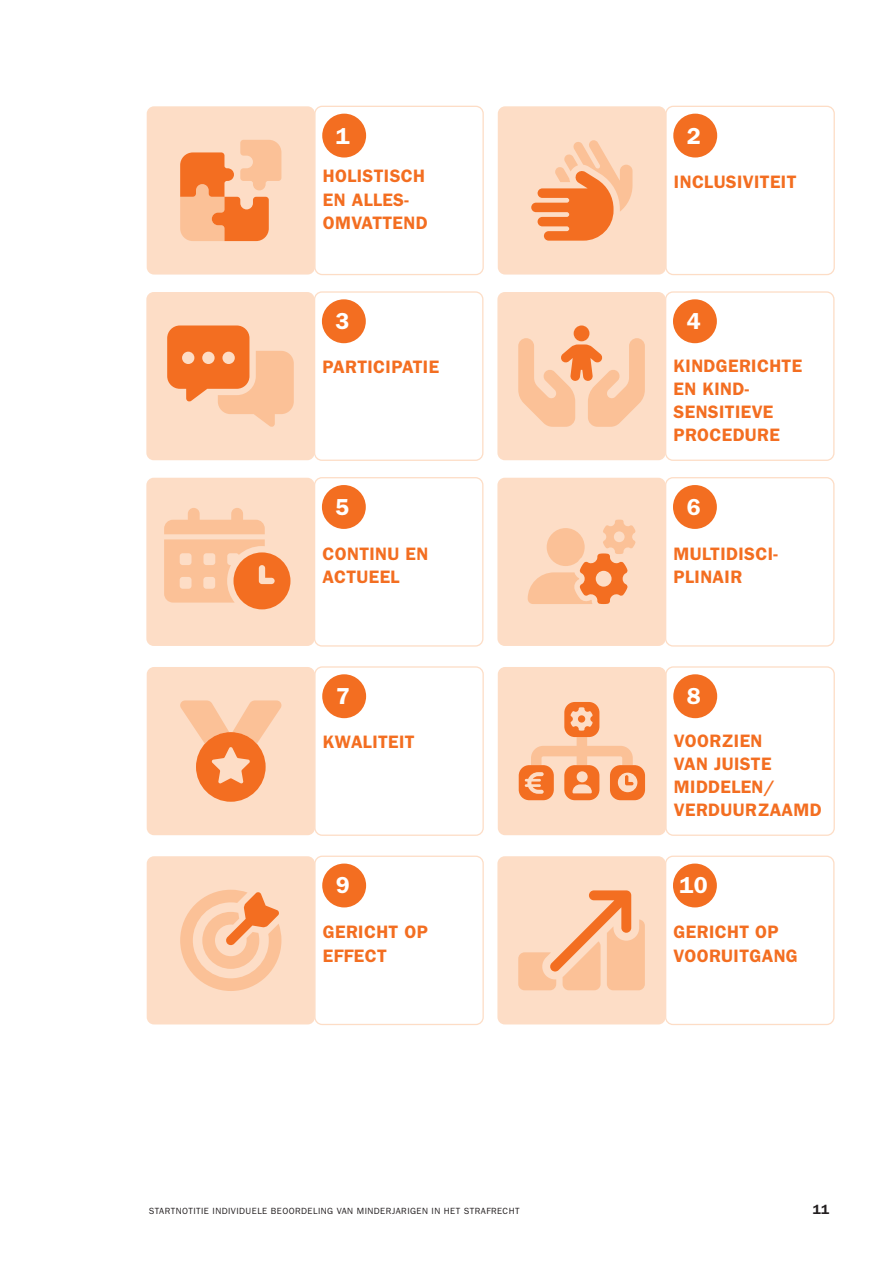
<style>
.page{position:relative;width:893px;height:1263px;background:#fff}
.page>*{position:absolute;margin:0;border:0;box-sizing:border-box;transform-origin:0 0}
.t1{font:600 23.25px "ITC Franklin Gothic Std";color:#fff}
.t2{font:600 18px/23.2px "ITC Franklin Gothic Std";letter-spacing:.02em;color:#f36e21}
.t3{font:600 13.5px "ITC Franklin Gothic Std";color:#231f20}
.t4{font:9px "ITC Franklin Gothic Std";letter-spacing:.05em;color:#231f20}
</style>
<div class="page">
<div style="left:147px;top:106px;width:168px;height:169px;background:#fdddc6;border-radius:7px"></div>
<svg style="left:180px;top:140px;width:101px;height:101px"></svg>
<div style="left:314px;top:106px;width:170px;height:169px;border:1px solid #fdddc6;border-radius:7px"></div>
<div style="left:322px;top:114px;width:44px;height:44px;background:#f36e21;border-radius:50%"></div>
<div style="left:497px;top:292px;width:169px;height:168px;background:#fdddc6;border-radius:7px"></div>
<svg style="left:518px;top:325px;width:127px;height:102px"></svg>
<div style="left:665px;top:291px;width:169px;height:170px;border:1px solid #fdddc6;border-radius:7px"></div>
<div style="left:673px;top:299px;width:44px;height:44px;background:#f36e21;border-radius:50%"></div>
<div style="left:147px;top:667px;width:168px;height:168px;background:#fdddc6;border-radius:7px"></div>
<svg style="left:180px;top:700px;width:101px;height:102px"></svg>
<div style="left:314px;top:666px;width:170px;height:170px;border:1px solid #fdddc6;border-radius:7px"></div>
<div style="left:322px;top:674px;width:44px;height:44px;background:#f36e21;border-radius:50%"></div>
<div style="left:498px;top:106px;width:168px;height:169px;background:#fdddc6;border-radius:7px"></div>
<svg style="left:531px;top:140px;width:101px;height:101px"></svg>
<div style="left:665px;top:106px;width:170px;height:169px;border:1px solid #fdddc6;border-radius:7px"></div>
<div style="left:673px;top:114px;width:44px;height:44px;background:#f36e21;border-radius:50%"></div>
<div style="left:146px;top:478px;width:169px;height:168px;background:#fdddc6;border-radius:7px"></div>
<svg style="left:164px;top:508px;width:126px;height:101px"></svg>
<div style="left:314px;top:477px;width:169px;height:170px;border:1px solid #fdddc6;border-radius:7px"></div>
<div style="left:322px;top:485px;width:44px;height:44px;background:#f36e21;border-radius:50%"></div>
<div style="left:498px;top:667px;width:168px;height:168px;background:#fdddc6;border-radius:7px"></div>
<svg style="left:519px;top:702px;width:126px;height:98px"></svg>
<div style="left:665px;top:666px;width:170px;height:170px;border:1px solid #fdddc6;border-radius:7px"></div>
<div style="left:673px;top:674px;width:44px;height:44px;background:#f36e21;border-radius:50%"></div>
<div style="left:146px;top:292px;width:169px;height:168px;background:#fdddc6;border-radius:7px"></div>
<svg style="left:167px;top:325px;width:127px;height:102px"></svg>
<div style="left:314px;top:291px;width:169px;height:170px;border:1px solid #fdddc6;border-radius:7px"></div>
<div style="left:322px;top:299px;width:44px;height:44px;background:#f36e21;border-radius:50%"></div>
<div style="left:497px;top:478px;width:169px;height:168px;background:#fdddc6;border-radius:7px"></div>
<svg style="left:528px;top:520px;width:108px;height:84px"></svg>
<div style="left:665px;top:477px;width:169px;height:170px;border:1px solid #fdddc6;border-radius:7px"></div>
<div style="left:673px;top:485px;width:44px;height:44px;background:#f36e21;border-radius:50%"></div>
<div style="left:147px;top:856px;width:168px;height:168px;background:#fdddc6;border-radius:7px"></div>
<svg style="left:180px;top:890px;width:101px;height:101px"></svg>
<div style="left:314px;top:856px;width:170px;height:169px;border:1px solid #fdddc6;border-radius:7px"></div>
<div style="left:322px;top:863px;width:44px;height:44px;background:#f36e21;border-radius:50%"></div>
<div style="left:497px;top:856px;width:169px;height:168px;background:#fdddc6;border-radius:7px"></div>
<svg style="left:518px;top:890px;width:127px;height:100px"></svg>
<div style="left:665px;top:856px;width:169px;height:169px;border:1px solid #fdddc6;border-radius:7px"></div>
<div style="left:673px;top:863px;width:44px;height:44px;background:#f36e21;border-radius:50%"></div>
<p class="t1" style="left:336px;top:122px;width:15px">1</p>
<p class="t1" style="left:687px;top:122px;width:15px">2</p>
<p class="t2" style="left:323px;top:165px;width:106px">HOLISTISCH<br>EN ALLES-<br>OMVATTEND</p>
<p class="t2" style="left:674px;top:170px;width:124px">INCLUSIVITEIT</p>
<p class="t1" style="left:336px;top:307px;width:15px">3</p>
<p class="t1" style="left:687px;top:307px;width:15px">4</p>
<p class="t2" style="left:323px;top:355px;width:118px">PARTICIPATIE</p>
<p class="t2" style="left:674px;top:354px;width:130px">KINDGERICHTE<br>EN KIND-<br>SENSITIEVE<br>PROCEDURE</p>
<p class="t1" style="left:336px;top:493px;width:15px">5</p>
<p class="t1" style="left:687px;top:493px;width:15px">6</p>
<p class="t2" style="left:323px;top:542px;width:107px">CONTINU EN<br>ACTUEEL</p>
<p class="t2" style="left:674px;top:542px;width:106px">MULTIDISCI-<br>PLINAIR</p>
<p class="t1" style="left:336px;top:682px;width:15px">7</p>
<p class="t1" style="left:687px;top:682px;width:15px">8</p>
<p class="t2" style="left:323px;top:730px;width:93px">KWALITEIT</p>
<p class="t2" style="left:674px;top:729px;width:149px">VOORZIEN<br>VAN JUISTE<br>MIDDELEN/<br>VERDUURZAAMD</p>
<p class="t1" style="left:336px;top:872px;width:15px">9</p>
<p class="t1" style="left:679px;top:872px;width:30px">10</p>
<p class="t2" style="left:323px;top:920px;width:107px">GERICHT OP<br>EFFECT</p>
<p class="t2" style="left:674px;top:920px;width:126px">GERICHT OP<br>VOORUITGANG</p>
<p class="t4" style="left:149px;top:1206px;width:372px">STARTNOTITIE INDIVIDUELE BEOORDELING VAN MINDERJARIGEN IN HET STRAFRECHT</p>
<p class="t3" style="left:813px;top:1202px;width:18px">11</p>
</div>
